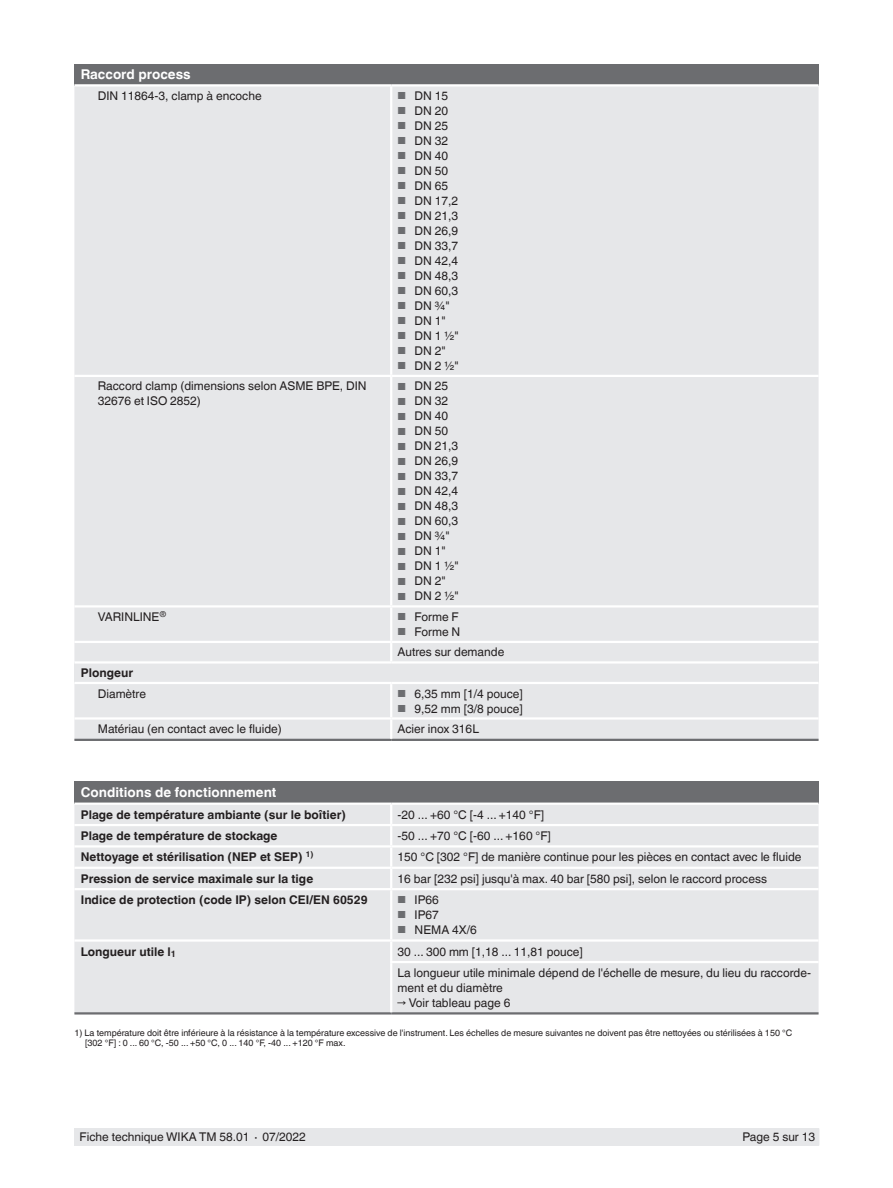
<style>
.page{position:relative;width:893px;height:1188px;background:#fff}
.page>*{position:absolute;margin:0;border:0;box-sizing:border-box;transform-origin:0 0}
.t1{font:700 13.5px "Helvetica World";color:#fff}
.t2{font:12px/15px "Helvetica World";color:#231f20}
.t3{font:700 12px "Helvetica World";color:#231f20}
.t4{font:9px/10.5px "Helvetica World";color:#231f20}
.s1{font-size:10.2px;color:#6c6d70}
</style>
<div class="page">
<div style="left:75px;top:1128px;width:744px;height:17px;background:#e6e7e9"></div>
<div style="left:74px;top:64px;width:745px;height:21px;background:#6c6d70"></div>
<div style="left:74px;top:87px;width:745px;height:652px;background:#e6e7e9"></div>
<div style="left:74px;top:662px;width:745px;height:21px;background:#e6e7e9"></div>
<hr style="left:390px;top:684px;width:2px;height:33px;background:#fff">
<hr style="left:74px;top:739px;width:317px;height:2px;background:#6c6d70">
<hr style="left:391px;top:739px;width:428px;height:2px;background:#6c6d70">
<hr style="left:74px;top:375px;width:317px;height:2px;background:#fff">
<hr style="left:391px;top:375px;width:428px;height:2px;background:#fff">
<hr style="left:74px;top:605px;width:317px;height:3px;background:#fff">
<hr style="left:391px;top:605px;width:428px;height:3px;background:#fff">
<hr style="left:74px;top:641px;width:317px;height:2px;background:#fff">
<hr style="left:391px;top:641px;width:428px;height:2px;background:#fff">
<hr style="left:74px;top:661px;width:317px;height:3px;background:#fff">
<hr style="left:391px;top:661px;width:428px;height:3px;background:#fff">
<hr style="left:74px;top:682px;width:317px;height:2px;background:#fff">
<hr style="left:391px;top:682px;width:428px;height:2px;background:#fff">
<svg style="left:390px;top:720px;width:2px;height:19px"></svg>
<hr style="left:74px;top:84px;width:317px;height:3px;background:#fff">
<hr style="left:391px;top:84px;width:428px;height:3px;background:#fff">
<hr style="left:74px;top:717px;width:317px;height:3px;background:#fff">
<hr style="left:390px;top:87px;width:2px;height:288px;background:#fff">
<hr style="left:390px;top:377px;width:2px;height:228px;background:#fff">
<hr style="left:390px;top:608px;width:2px;height:33px;background:#fff">
<svg style="left:390px;top:643px;width:2px;height:18px"></svg>
<hr style="left:391px;top:717px;width:428px;height:3px;background:#fff">
<div style="left:74px;top:781px;width:745px;height:23px;background:#6c6d70"></div>
<div style="left:392px;top:805px;width:427px;height:207px;background:#e6e7e9"></div>
<hr style="left:74px;top:1012px;width:317px;height:3px;background:#6c6d70">
<hr style="left:74px;top:803px;width:317px;height:2px;background:#fff">
<hr style="left:391px;top:803px;width:428px;height:2px;background:#fff">
<hr style="left:391px;top:824px;width:428px;height:2px;background:#fff">
<hr style="left:391px;top:845px;width:428px;height:3px;background:#fff">
<hr style="left:391px;top:867px;width:428px;height:2px;background:#fff">
<hr style="left:391px;top:1012px;width:428px;height:3px;background:#6c6d70">
<hr style="left:390px;top:961px;width:429px;height:2px;background:#fff">
<svg style="left:74px;top:805px;width:318px;height:208px"></svg>
<hr style="left:390px;top:963px;width:2px;height:49px;background:#fff">
<hr style="left:391px;top:888px;width:428px;height:2px;background:#fff">
<hr style="left:391px;top:939px;width:428px;height:3px;background:#fff">
<p class="t1" style="left:81px;top:67px;width:111px">Raccord process</p>
<p class="t2" style="left:98px;top:88px;width:165px">DIN 11864-3, clamp à encoche</p>
<p class="t2" style="left:398px;top:88px;width:52px"><span class="s1">■</span> DN 15</p>
<p class="t2" style="left:398px;top:103px;width:52px"><span class="s1">■</span> DN 20</p>
<p class="t2" style="left:398px;top:118px;width:52px"><span class="s1">■</span> DN 25</p>
<p class="t2" style="left:398px;top:133px;width:52px"><span class="s1">■</span> DN 32</p>
<p class="t2" style="left:398px;top:148px;width:52px"><span class="s1">■</span> DN 40</p>
<p class="t2" style="left:398px;top:163px;width:52px"><span class="s1">■</span> DN 50</p>
<p class="t2" style="left:398px;top:178px;width:52px"><span class="s1">■</span> DN 65</p>
<p class="t2" style="left:398px;top:193px;width:62px"><span class="s1">■</span> DN 17,2</p>
<p class="t2" style="left:398px;top:208px;width:62px"><span class="s1">■</span> DN 21,3</p>
<p class="t2" style="left:398px;top:223px;width:62px"><span class="s1">■</span> DN 26,9</p>
<p class="t2" style="left:398px;top:238px;width:62px"><span class="s1">■</span> DN 33,7</p>
<p class="t2" style="left:398px;top:253px;width:62px"><span class="s1">■</span> DN 42,4</p>
<p class="t2" style="left:398px;top:268px;width:62px"><span class="s1">■</span> DN 48,3</p>
<p class="t2" style="left:398px;top:283px;width:62px"><span class="s1">■</span> DN 60,3</p>
<p class="t2" style="left:398px;top:298px;width:54px"><span class="s1">■</span> DN ¾"</p>
<p class="t2" style="left:398px;top:313px;width:50px"><span class="s1">■</span> DN 1"</p>
<p class="t2" style="left:398px;top:328px;width:63px"><span class="s1">■</span> DN 1 ½"</p>
<p class="t2" style="left:398px;top:343px;width:50px"><span class="s1">■</span> DN 2"</p>
<p class="t2" style="left:398px;top:358px;width:63px"><span class="s1">■</span> DN 2 ½"</p>
<p class="t2" style="left:98px;top:379px;width:270px">Raccord clamp (dimensions selon ASME BPE, DIN<br>32676 et ISO 2852)</p>
<p class="t2" style="left:398px;top:379px;width:52px"><span class="s1">■</span> DN 25</p>
<p class="t2" style="left:398px;top:394px;width:52px"><span class="s1">■</span> DN 32</p>
<p class="t2" style="left:398px;top:409px;width:52px"><span class="s1">■</span> DN 40</p>
<p class="t2" style="left:398px;top:424px;width:52px"><span class="s1">■</span> DN 50</p>
<p class="t2" style="left:398px;top:439px;width:62px"><span class="s1">■</span> DN 21,3</p>
<p class="t2" style="left:398px;top:454px;width:62px"><span class="s1">■</span> DN 26,9</p>
<p class="t2" style="left:398px;top:469px;width:62px"><span class="s1">■</span> DN 33,7</p>
<p class="t2" style="left:398px;top:484px;width:62px"><span class="s1">■</span> DN 42,4</p>
<p class="t2" style="left:398px;top:499px;width:62px"><span class="s1">■</span> DN 48,3</p>
<p class="t2" style="left:398px;top:514px;width:62px"><span class="s1">■</span> DN 60,3</p>
<p class="t2" style="left:398px;top:529px;width:54px"><span class="s1">■</span> DN ¾"</p>
<p class="t2" style="left:398px;top:544px;width:50px"><span class="s1">■</span> DN 1"</p>
<p class="t2" style="left:398px;top:559px;width:63px"><span class="s1">■</span> DN 1 ½"</p>
<p class="t2" style="left:398px;top:574px;width:50px"><span class="s1">■</span> DN 2"</p>
<p class="t2" style="left:398px;top:589px;width:63px"><span class="s1">■</span> DN 2 ½"</p>
<p class="t2" style="left:98px;top:609px;width:70px">VARINLINE<sup>®</sup></p>
<p class="t2" style="left:398px;top:609px;width:63px"><span class="s1">■</span> Forme F</p>
<p class="t2" style="left:398px;top:622px;width:108px;line-height:20.5px"><span class="s1">■</span> Forme N<br>Autres sur demande</p>
<p class="t3" style="left:81px;top:666px;width:54px">Plongeur</p>
<p class="t2" style="left:98px;top:686px;width:50px">Diamètre</p>
<p class="t2" style="left:398px;top:686px;width:127px"><span class="s1">■</span> 6,35 mm [1/4 pouce]</p>
<p class="t2" style="left:398px;top:701px;width:127px"><span class="s1">■</span> 9,52 mm [3/8 pouce]</p>
<p class="t2" style="left:98px;top:721px;width:186px">Matériau (en contact avec le fluide)</p>
<p class="t2" style="left:398px;top:721px;width:83px">Acier inox 316L</p>
<p class="t1" style="left:81px;top:785px;width:197px">Conditions de fonctionnement</p>
<p class="t3" style="left:81px;top:808px;width:267px">Plage de température ambiante (sur le boîtier)</p>
<p class="t2" style="left:398px;top:807px;width:148px">-20 ... +60 °C [-4 ... +140 °F]</p>
<p class="t3" style="left:81px;top:829px;width:198px">Plage de température de stockage</p>
<p class="t2" style="left:398px;top:828px;width:155px">-50 ... +70 °C [-60 ... +160 °F]</p>
<p class="t3" style="left:81px;top:850px;width:234px">Nettoyage et stérilisation (NEP et SEP) <sup>1)</sup></p>
<p class="t2" style="left:398px;top:850px;width:405px">150 °C [302 °F] de manière continue pour les pièces en contact avec le fluide</p>
<p class="t3" style="left:81px;top:872px;width:234px">Pression de service maximale sur la tige</p>
<p class="t2" style="left:398px;top:871px;width:371px">16 bar [232 psi] jusqu'à max. 40 bar [580 psi], selon le raccord process</p>
<p class="t3" style="left:81px;top:893px;width:288px">Indice de protection (code IP) selon CEI/EN 60529</p>
<p class="t2" style="left:398px;top:893px;width:43px"><span class="s1">■</span> IP66</p>
<p class="t2" style="left:398px;top:908px;width:43px"><span class="s1">■</span> IP67</p>
<p class="t2" style="left:398px;top:923px;width:81px"><span class="s1">■</span> NEMA 4X/6</p>
<p class="t3" style="left:81px;top:944px;width:97px">Longueur utile l<sub>1</sub></p>
<p class="t2" style="left:398px;top:941px;width:415px;line-height:21.5px">30 ... 300 mm [1,18 ... 11,81 pouce]<br>La longueur utile minimale dépend de l'échelle de mesure, du lieu du raccorde-</p>
<p class="t2" style="left:398px;top:980px;width:107px">ment et du diamètre</p>
<p class="t2" style="left:398px;top:995px;width:114px">→ Voir tableau page 6</p>
<p class="t4" style="left:85px;top:1027px;width:709px;text-indent:-11px">1) La température doit être inférieure à la résistance à la température excessive de l'instrument. Les échelles de mesure suivantes ne doivent pas être nettoyées ou stérilisées à 150 °C [302 °F] : 0 ... 60 °C, -50 ... +50 °C, 0 ... 140 °F, -40 ... +120 °F max.</p>
<p class="t2" style="left:80px;top:1130px;width:228px">Fiche technique WIKA TM 58.01 ∙ 07/2022</p>
<p class="t2" style="left:743px;top:1130px;width:74px">Page 5 sur 13</p>
</div>
